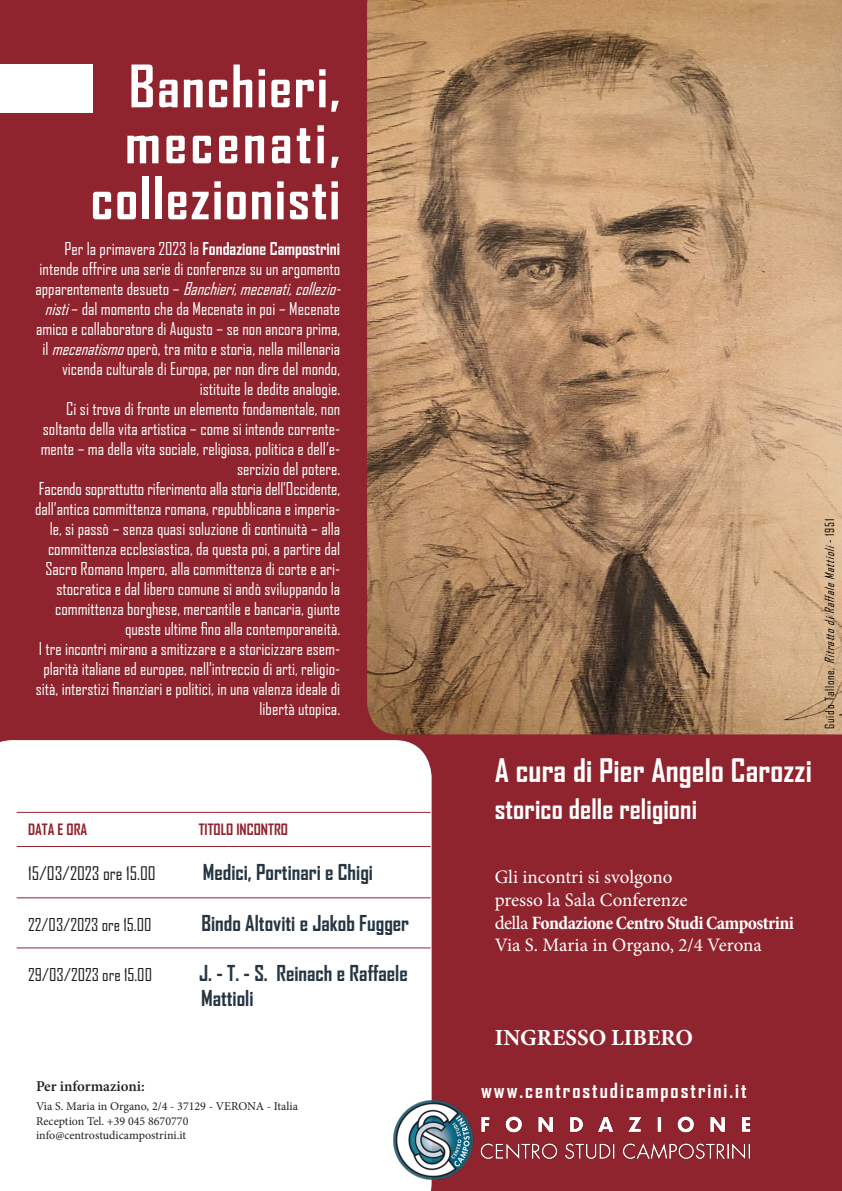
<style>
.page{position:relative;width:842px;height:1191px;background:#8f242e}
.page>*{position:absolute;margin:0;border:0;box-sizing:border-box;transform-origin:0 0}
.t1{font:700 56px "Agency FB";letter-spacing:.03em;color:#fff}
.t2{font:700 56px "Agency FB";letter-spacing:.06em;color:#fff}
.t3{font:700 31px "Agency FB";letter-spacing:.005em;color:#fff}
.t4{font:700 27px "Agency FB";letter-spacing:.005em;color:#fff}
.t5{font:700 23px "Minion Pro";color:#fff}
.t6{font:700 21px "Agency FB";color:#253542}
.t7{font:700 20px "Agency FB";letter-spacing:.1em;color:#fff}
.t8{font:19px "Minion Pro";color:#fff}
.t9{font:700 condensed 19px "Minion Pro";letter-spacing:-.03em;color:#fff}
.t10{font:18px "Agency FB";color:#231f20}
.t11{font:17px/20px "Agency FB";color:#fff;text-align:right}
.t12{font:italic 17px "Agency FB";color:#fff}
.t13{font:700 17px "Agency FB";color:#fff}
.t14{font:17px "Agency FB";color:#231f20}
.t15{font:700 15px "Agency FB";color:#8f242e}
.t16{font:600 15px "Minion Pro";color:#231f20}
.t17{font:12px "Minion Pro";color:#231f20}
.t18{font:italic 12px "Agency FB";color:#040503}
.s1{font-weight:400}
.s2{font-style:normal}
.s3{font-style:italic}
.s4{font-weight:400;font-stretch:normal}
</style>
<div class="page">
<div style="left:0;top:740px;width:432px;height:451px;background:#fff"></div>
<div style="left:0;top:64px;width:92px;height:49px;background:#fff"></div>
<img style="left:367px;top:0;width:475px;height:734px">
<hr style="left:17px;top:812px;width:414px;height:1px;background:#8f242e">
<hr style="left:17px;top:846px;width:414px;height:1px;background:#8f242e">
<hr style="left:17px;top:897px;width:414px;height:1px;background:#8f242e">
<hr style="left:17px;top:947px;width:414px;height:1px;background:#8f242e">
<img style="left:393px;top:1100px;width:81px;height:79px">
<img style="left:480px;top:1116px;width:271px;height:44px">
<p class="t1" style="left:129px;top:51px;width:213px">Banchieri,</p>
<p class="t2" style="left:125px;top:107px;width:217px">mecenati,</p>
<p class="t1" style="left:91px;top:163px;width:251px">collezionisti</p>
<p class="t13" style="left:65px;top:238px;width:277px"><span class="s1">Per la primavera 2023 la</span> Fondazione Campostrini</p>
<p class="t11" style="left:40px;top:258px;width:302px">intende offrire una serie di conferenze su un argomento</p>
<p class="t12" style="left:36px;top:278px;width:312px"><span class="s2">a p p a r e n t e m e n t e d e s u e t o –</span> Banchieri,mecenati,collezio-</p>
<p class="t11" style="left:45px;top:298px;width:297px"><span class="s3">nisti</span>– dal momento che da Mecenate in poi – Mecenate</p>
<p class="t11" style="left:36px;top:318px;width:306px">amico e collaboratore di Augusto – se non ancora prima,</p>
<p class="t11" style="left:42px;top:338px;width:299px">il <span class="s3">mecenatismo</span>operò, tra mito e storia, nella millenaria</p>
<p class="t11" style="left:62px;top:358px;width:280px">vicenda culturale di Europa, per non dire del mondo,</p>
<p class="t11" style="left:200px;top:378px;width:142px">istituite le dedite analogie.</p>
<p class="t11" style="left:66px;top:398px;width:275px">Ci si trova di fronte un elemento fondamentale, non</p>
<p class="t11" style="left:41px;top:418px;width:301px">soltanto della vita artistica – come si intende corrente&shy;mente – ma della vita sociale, religiosa, politica e dell’e&shy;sercizio del potere.</p>
<p class="t11" style="left:35px;top:478px;width:307px">Facendo soprattutto riferimento alla storia dell’Occidente, dall’antica committenza romana, repubblicana e imperia&shy;le, si passò – senza quasi soluzione di continuità – alla committenza ecclesiastica, da questa poi, a partire dal Sacro Romano Impero, alla committenza di corte e ari&shy;stocratica e dal libero comune si andò sviluppando la committenza borghese, mercantile e bancaria, giunte queste ultime fino alla contemporaneità.</p>
<p class="t11" style="left:36px;top:638px;width:306px">I tre incontri mirano a smitizzare e a storicizzare esem&shy;plarità italiane ed europee, nell’intreccio di arti, religio&shy;sità, interstizi finanziari e politici, in una valenza ideale di libertà utopica.</p>
<p class="t15" style="left:28px;top:820px;width:61px">DATA E ORA</p>
<p class="t15" style="left:199px;top:820px;width:91px">TITOLO INCONTRO</p>
<p class="t10" style="left:28px;top:862px;width:129px">15/03/2023 ore 15.00</p>
<p class="t6" style="left:203px;top:858px;width:172px">Medici, Portinari e Chigi</p>
<p class="t14" style="left:28px;top:914px;width:125px">22/03/2023 ore 15.00</p>
<p class="t6" style="left:201px;top:910px;width:209px">Bindo Altoviti e Jakob Fugger</p>
<p class="t14" style="left:28px;top:964px;width:125px">29/03/2023 ore 15.00</p>
<p class="t6" style="left:199px;top:960px;width:210px">J. - T. - S. Reinach e Raffaele</p>
<p class="t6" style="left:201px;top:985px;width:54px">Mattioli</p>
<p class="t16" style="left:36px;top:1076px;width:110px">Per informazioni:</p>
<p class="t17" style="left:36px;top:1098px;width:263px">Via S. Maria in Organo, 2/4 - 37129 - VERONA - Italia</p>
<p class="t17" style="left:36px;top:1112px;width:154px">Reception Tel. +39 045 8670770</p>
<p class="t17" style="left:36px;top:1127px;width:152px">info@centrostudicampostrini.it</p>
<p class="t3" style="left:495px;top:751px;width:319px">A cura di Pier Angelo Carozzi</p>
<p class="t4" style="left:495px;top:792px;width:204px">storico delle religioni</p>
<p class="t18" style="left:822px;top:728px;width:211px;rotate:-90deg"><span class="s2">G u i d o T a l l o n e ,</span> RitrattodiRaffaleMattioli<span class="s2">- 1 9 5 1</span></p>
<p class="t8" style="left:495px;top:864px;width:179px">Gli incontri si svolgono</p>
<p class="t8" style="left:495px;top:887px;width:194px">presso la Sala Conferenze</p>
<p class="t9" style="left:495px;top:909px;width:301px"><span class="s4">della</span> Fondazione Centro Studi Campostrini</p>
<p class="t8" style="left:495px;top:932px;width:269px">Via S. Maria in Organo, 2/4 Verona</p>
<p class="t5" style="left:495px;top:1021px;width:200px">INGRESSO LIBERO</p>
<p class="t7" style="left:481px;top:1078px;width:267px">www.centrostudicampostrini.it</p>
</div>
